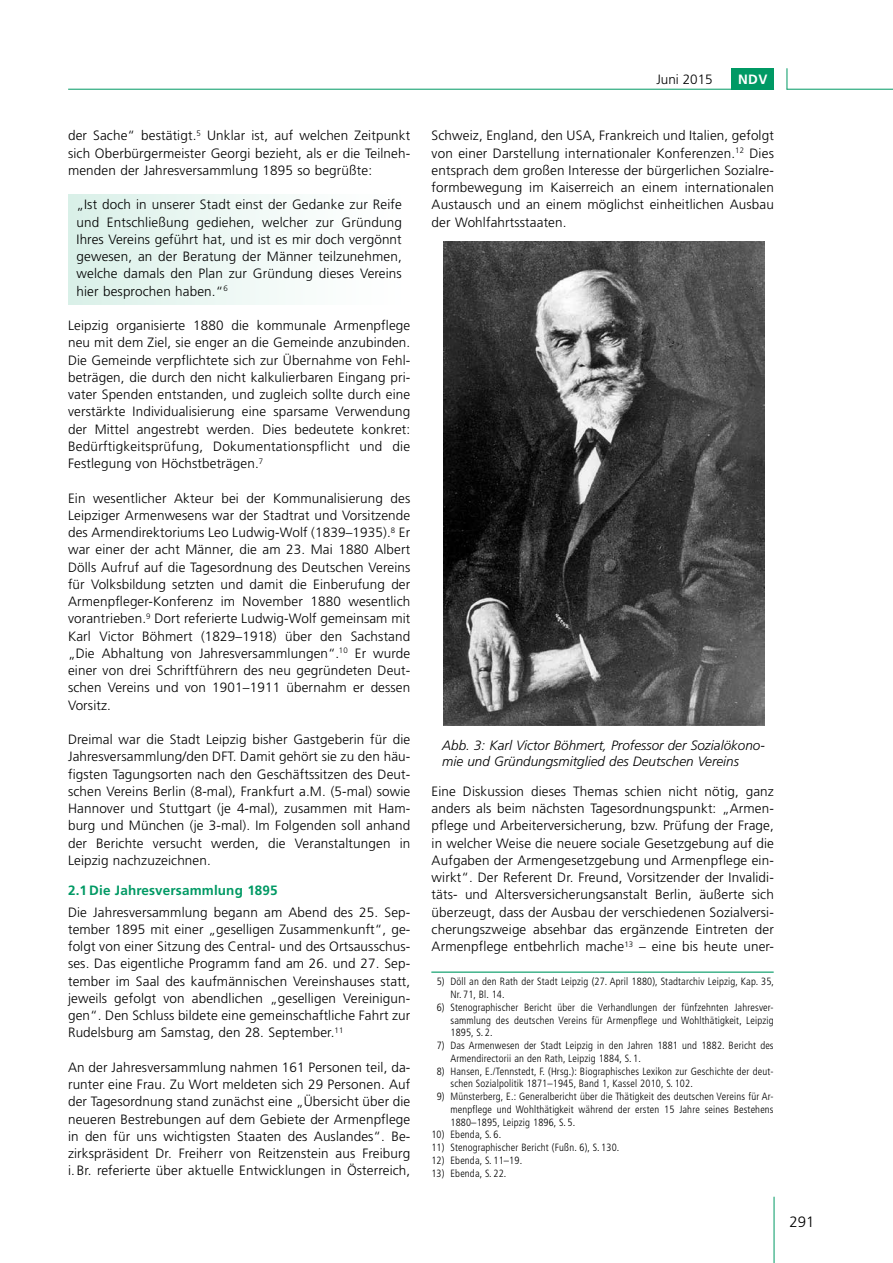
<style>
.page{position:relative;width:893px;height:1263px;background:#fff}
.page>*{position:absolute;margin:0;border:0;box-sizing:border-box;transform-origin:0 0}
.t1{font:300 15px "Frutiger LT";color:#000}
.t2{font:300 13.5px/17.2px "Frutiger LT";letter-spacing:.01em;color:#000;text-align:justify}
.t3{font:italic 300 13.5px/16.2px "Frutiger LT";color:#000}
.t4{font:700 13.5px "Frutiger LT";letter-spacing:.01em;color:#009964}
.t5{font:700 13.5px "Frutiger LT";color:#fff}
.t6{font:300 condensed 10.5px/12.8px "Frutiger LT";letter-spacing:.015em;color:#000}
</style>
<div class="page">
<hr style="left:774px;top:1197px;width:1px;height:66px;background:#009964">
<hr style="left:787px;top:89px;width:106px;height:1px;background:#009964">
<hr style="left:68px;top:89px;width:706px;height:1px;background:#009964">
<svg style="left:787px;top:68px;width:1px;height:22px"></svg>
<div style="left:731px;top:68px;width:43px;height:21px;background:#009964"></div>
<div style="left:68px;top:194px;width:342px;height:111px;background:linear-gradient(to right,#dbf0e9,#fff)"></div>
<img style="left:443px;top:242px;width:321px;height:484px">
<hr style="left:431px;top:971px;width:343px;height:2px;background:#009964">
<p class="t2" style="left:68px;top:127px;width:344px">der Sache“ bestätigt.<sup>5</sup> Unklar ist, auf welchen Zeitpunkt sich Oberbürgermeister Georgi bezieht, als er die Teilneh&shy;menden der Jahresversammlung 1895 so begrüßte:</p>
<p class="t2" style="left:77px;top:196px;width:327px">„Ist doch in unserer Stadt einst der Gedanke zur Reife und Entschließung gediehen, welcher zur Gründung Ihres Vereins geführt hat, und ist es mir doch vergönnt gewesen, an der Beratung der Männer teilzunehmen, welche damals den Plan zur Gründung dieses Vereins hier besprochen haben.“<sup>6</sup></p>
<p class="t2" style="left:68px;top:317px;width:344px">Leipzig organisierte 1880 die kommunale Armenpflege neu mit dem Ziel, sie enger an die Gemeinde anzubinden.<br>Die Gemeinde verpflichtete sich zur Übernahme von Fehl&shy;beträgen, die durch den nicht kalkulierbaren Eingang pri&shy;vater Spenden entstanden, und zugleich sollte durch eine verstärkte Individualisierung eine sparsame Verwendung der Mittel angestrebt werden. Dies bedeutete konkret:<br>Bedürftigkeitsprüfung, Dokumentationspflicht und die Festlegung von Höchstbeträgen.<sup>7</sup></p>
<p class="t2" style="left:68px;top:489px;width:344px">Ein wesentlicher Akteur bei der Kommunalisierung des Leipziger Armenwesens war der Stadtrat und Vorsitzende des Armendirektoriums Leo Ludwig-Wolf (1839–1935).<sup>8</sup> Er war einer der acht Männer, die am 23. Mai 1880 Albert Dölls Aufruf auf die Tagesordnung des Deutschen Vereins für Volksbildung setzten und damit die Einberufung der Armenpfleger-Konferenz im November 1880 wesentlich vorantrieben.<sup>9</sup> Dort referierte Ludwig-Wolf gemeinsam mit Karl Victor Böhmert (1829–1918) über den Sachstand „Die Abhaltung von Jahresversammlungen“.<sup>10</sup> Er wurde einer von drei Schriftführern des neu gegründeten Deut&shy;schen Vereins und von 1901–1911 übernahm er dessen Vorsitz.</p>
<p class="t2" style="left:68px;top:731px;width:344px">Dreimal war die Stadt Leipzig bisher Gastgeberin für die Jahresversammlung/den DFT. Damit gehört sie zu den häu&shy;figsten Tagungsorten nach den Geschäftssitzen des Deut&shy;schen Vereins Berlin (8-mal), Frankfurt a.M. (5-mal) sowie Hannover und Stuttgart (je 4-mal), zusammen mit Ham&shy;burg und München (je 3-mal). Im Folgenden soll anhand der Berichte versucht werden, die Veranstaltungen in Leipzig nachzuzeichnen.</p>
<p class="t4" style="left:68px;top:882px;width:211px">2.1 Die Jahresversammlung 1895</p>
<p class="t2" style="left:68px;top:903px;width:344px">Die Jahresversammlung begann am Abend des 25. Sep&shy;tember 1895 mit einer „geselligen Zusammenkunft“, ge&shy;folgt von einer Sitzung des Central- und des Ortsausschus&shy;ses. Das eigentliche Programm fand am 26. und 27. Sep&shy;tember im Saal des kaufmännischen Vereinshauses statt, jeweils gefolgt von abendlichen „geselligen Vereinigun&shy;gen“. Den Schluss bildete eine gemeinschaftliche Fahrt zur Rudelsburg am Samstag, den 28. September.<sup>11</sup></p>
<p class="t2" style="left:68px;top:1059px;width:344px">An der Jahresversammlung nahmen 161 Personen teil, da&shy;runter eine Frau. Zu Wort meldeten sich 29 Personen. Auf der Tagesordnung stand zunächst eine „Übersicht über die neueren Bestrebungen auf dem Gebiete der Armenpflege in den für uns wichtigsten Staaten des Auslandes“. Be&shy;zirkspräsident Dr. Freiherr von Reitzenstein aus Freiburg i. Br. referierte über aktuelle Entwicklungen in Österreich,</p>
<p class="t2" style="left:656px;top:71px;width:58px">Juni 2015</p>
<p class="t5" style="left:738px;top:71px;width:31px">NDV</p>
<p class="t2" style="left:432px;top:127px;width:344px">Schweiz, England, den USA, Frankreich und Italien, gefolgt von einer Darstellung internationaler Konferenzen.<sup>12</sup> Dies entsprach dem großen Interesse der bürgerlichen Sozialre&shy;formbewegung im Kaiserreich an einem internationalen Austausch und an einem möglichst einheitlichen Ausbau der Wohlfahrtsstaaten.</p>
<p class="t3" style="left:442px;top:737px;width:324px">Abb. 3: Karl Victor Böhmert, Professor der Sozialökono&shy;mie und Gründungsmitglied des Deutschen Vereins</p>
<p class="t2" style="left:432px;top:783px;width:344px">Eine Diskussion dieses Themas schien nicht nötig, ganz anders als beim nächsten Tagesordnungspunkt: „Armen&shy;pflege und Arbeiterversicherung, bzw. Prüfung der Frage, in welcher Weise die neuere sociale Gesetzgebung auf die Aufgaben der Armengesetzgebung und Armenpflege ein&shy;wirkt“. Der Referent Dr. Freund, Vorsitzender der Invalidi&shy;täts- und Altersversicherungsanstalt Berlin, äußerte sich überzeugt, dass der Ausbau der verschiedenen Sozialversi&shy;cherungszweige absehbar das ergänzende Eintreten der Armenpflege entbehrlich mache<sup>13</sup> – eine bis heute uner-</p>
<p class="t6" style="left:450px;top:975px;width:325px;text-indent:-14px">5) Döll an den Rath der Stadt Leipzig (27. April 1880), Stadtarchiv Leipzig, Kap. 35,<br>Nr. 71, Bl. 14.</p>
<p class="t6" style="left:450px;top:1001px;width:325px;text-align:justify;text-indent:-14px">6) Stenographischer Bericht über die Verhandlungen der fünfzehnten Jahresver&shy;sammlung des deutschen Vereins für Armenpflege und Wohlthätigkeit, Leipzig 1895, S. 2.</p>
<p class="t6" style="left:450px;top:1039px;width:325px;text-indent:-14px">7) Das Armenwesen der Stadt Leipzig in den Jahren 1881 und 1882. Bericht des<br>Armendirectorii an den Rath, Leipzig 1884, S. 1.</p>
<p class="t6" style="left:450px;top:1065px;width:325px;text-indent:-14px">8) Hansen, E./Tennstedt, F. (Hrsg.): Biographisches Lexikon zur Geschichte der deut&shy;schen Sozialpolitik 1871–1945, Band 1, Kassel 2010, S. 102.</p>
<p class="t6" style="left:450px;top:1090px;width:325px;text-align:justify;text-indent:-14px">9) Münsterberg, E.: Generalbericht über die Thätigkeit des deutschen Vereins für Ar&shy;menpflege und Wohlthätigkeit während der ersten 15 Jahre seines Bestehens 1880–1895, Leipzig 1896, S. 5.</p>
<p class="t6" style="left:431px;top:1128px;width:71px">10) Ebenda, S. 6.</p>
<p class="t6" style="left:431px;top:1141px;width:190px">11) Stenographischer Bericht (Fußn. 6), S. 130.</p>
<p class="t6" style="left:431px;top:1154px;width:92px">12) Ebenda, S. 11–19.</p>
<p class="t6" style="left:431px;top:1167px;width:77px">13) Ebenda, S. 22.</p>
<p class="t1" style="left:789px;top:1213px;width:27px">291</p>
</div>
